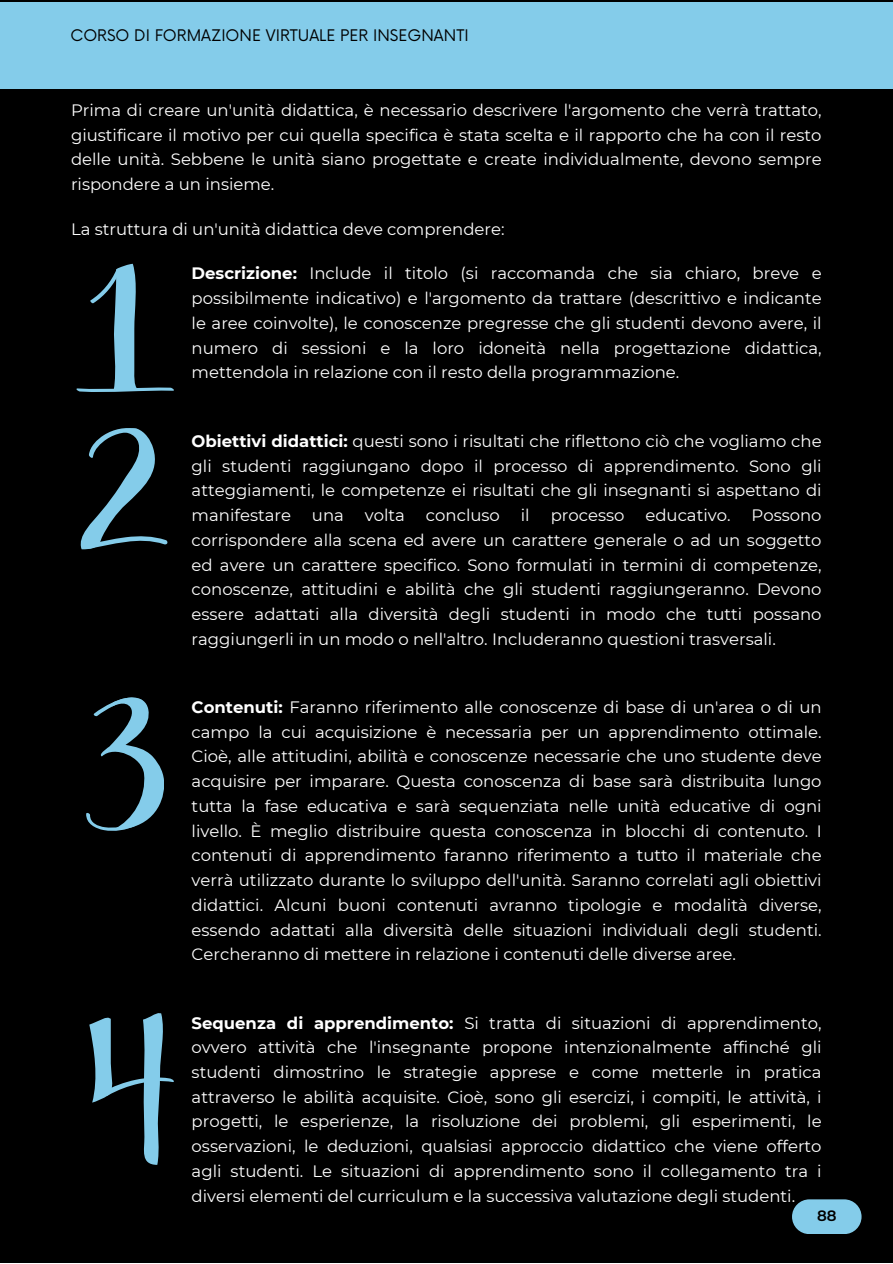
<style>
.page{position:relative;width:893px;height:1264px;background:#fff}
.page>*{position:absolute;margin:0;border:0;box-sizing:border-box;transform-origin:0 0}
.t1{font:16.5px/24.8px "Montserrat";color:#fff;text-align:justify}
.t2{font:15.6px "Now";color:#000}
.t3{font:600 15px "Montserrat";color:#000}
.s1{font-weight:700}
</style>
<div class="page">
<div style="left:0;top:0;width:892px;height:1262px;background:#000"></div>
<div style="left:0;top:2px;width:892px;height:87px;background:#84ccea"></div>
<div style="left:792px;top:1199px;width:69px;height:35px;background:#84ccea;border-radius:17px"></div>
<svg style="left:76px;top:264px;width:98px;height:128px"></svg>
<svg style="left:81px;top:428px;width:86px;height:121px"></svg>
<svg style="left:86px;top:697px;width:78px;height:134px"></svg>
<svg style="left:89px;top:1013px;width:85px;height:151px"></svg>
<p class="t2" style="left:70px;top:27px;width:399px">CORSO DI FORMAZIONE VIRTUALE PER INSEGNANTI</p>
<p class="t1" style="left:71px;top:98px;width:752px">Prima di creare un'unità didattica, è necessario descrivere l'argomento che verrà trattato, giustificare il motivo per cui quella specifica è stata scelta e il rapporto che ha con il resto delle unità. Sebbene le unità siano progettate e create individualmente, devono sempre rispondere a un insieme.</p>
<p class="t1" style="left:71px;top:216px;width:435px">La struttura di un'unità didattica deve comprendere:</p>
<p class="t1" style="left:192px;top:261px;width:631px"><span class="s1">Descrizione:</span> Include il titolo (si raccomanda che sia chiaro, breve e possibilmente indicativo) e l'argomento da trattare (descrittivo e indicante le aree coinvolte), le conoscenze pregresse che gli studenti devono avere, il numero di sessioni e la loro idoneità nella progettazione didattica, mettendola in relazione con il resto della programmazione.</p>
<p class="t1" style="left:192px;top:428px;width:631px"><span class="s1">Obiettivi didattici:</span> questi sono i risultati che riflettono ciò che vogliamo che gli studenti raggiungano dopo il processo di apprendimento. Sono gli atteggiamenti, le competenze ei risultati che gli insegnanti si aspettano di manifestare</p>
<p class="t1" style="left:312px;top:503px;width:33px">una</p>
<p class="t1" style="left:365px;top:503px;width:42px">volta</p>
<p class="t1" style="left:426px;top:503px;width:75px">concluso</p>
<p class="t1" style="left:521px;top:503px;width:10px">il</p>
<p class="t1" style="left:550px;top:503px;width:75px">processo</p>
<p class="t1" style="left:645px;top:503px;width:87px">educativo.</p>
<p class="t1" style="left:192px;top:503px;width:631px;text-indent:560px">Possono corrispondere alla scena ed avere un carattere generale o ad un soggetto ed avere un carattere specifico. Sono formulati in termini di competenze, conoscenze, attitudini e abilità che gli studenti raggiungeranno. Devono essere adattati alla diversità degli studenti in modo che tutti possano raggiungerli in un modo o nell'altro. Includeranno questioni trasversali.</p>
<p class="t1" style="left:192px;top:694px;width:631px"><span class="s1">Contenuti:</span> Faranno riferimento alle conoscenze di base di un'area o di un campo la cui acquisizione è necessaria per un apprendimento ottimale.<br>Cioè, alle attitudini, abilità e conoscenze necessarie che uno studente deve acquisire per imparare. Questa conoscenza di base sarà distribuita lungo tutta la fase educativa e sarà sequenziata nelle unità educative di ogni livello. È meglio distribuire questa conoscenza in blocchi di contenuto. I contenuti di apprendimento faranno riferimento a tutto il materiale che verrà utilizzato durante lo sviluppo dell'unità. Saranno correlati agli obiettivi didattici. Alcuni buoni contenuti avranno tipologie e modalità diverse, essendo adattati alla diversità delle situazioni individuali degli studenti.<br>Cercheranno di mettere in relazione i contenuti delle diverse aree.</p>
<p class="t1" style="left:192px;top:1010px;width:631px"><span class="s1">Sequenza di apprendimento:</span> Si tratta di situazioni di apprendimento, ovvero attività che l'insegnante propone intenzionalmente affinché gli studenti dimostrino le strategie apprese e come metterle in pratica attraverso le abilità acquisite. Cioè, sono gli esercizi, i compiti, le attività, i progetti, le esperienze, la risoluzione dei problemi, gli esperimenti, le osservazioni, le deduzioni, qualsiasi approccio didattico che viene offerto agli studenti. Le situazioni di apprendimento sono il collegamento tra i diversi elementi del curriculum e la successiva valutazione degli studenti.</p>
<p class="t3" style="left:817px;top:1206px;width:21px">88</p>
</div>
